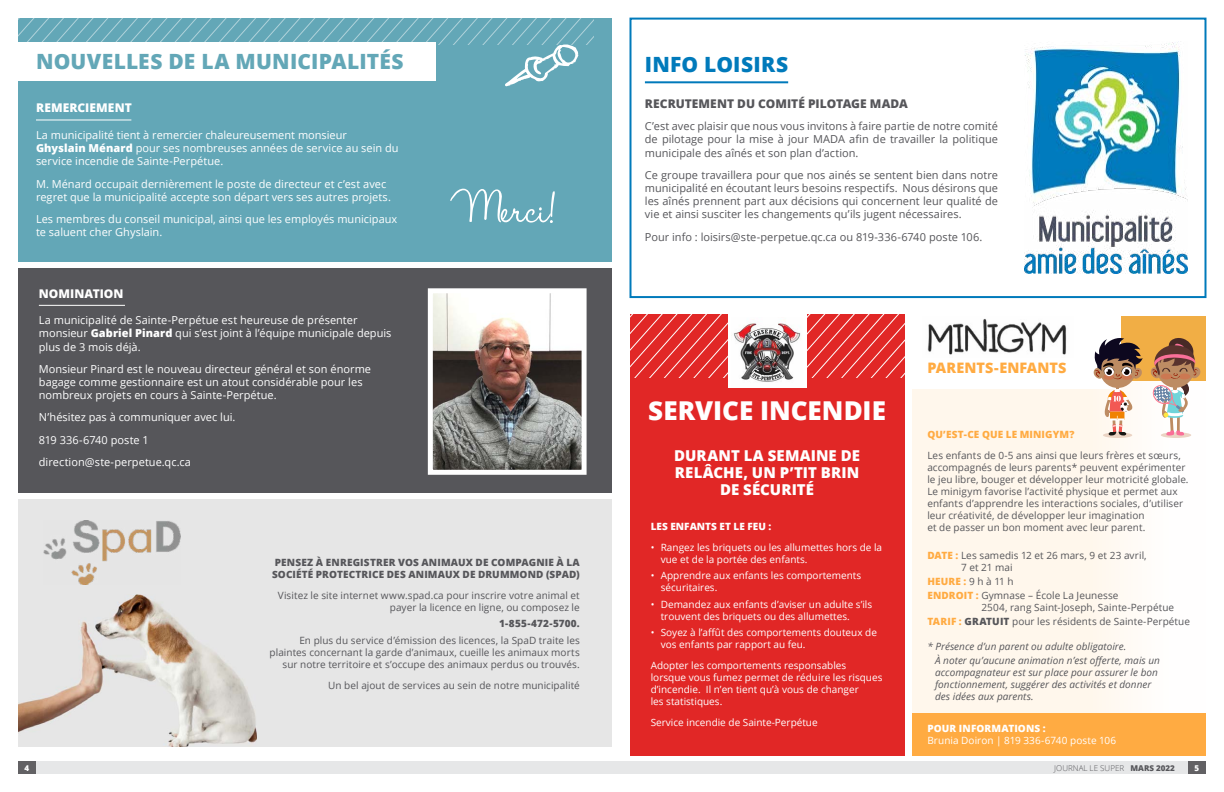
<style>
.page{position:relative;width:1224px;height:792px;background:#fff}
.page>*{position:absolute;margin:0;border:0;box-sizing:border-box;transform-origin:0 0}
.t1{font:52px "Halo Handletter";letter-spacing:.005em;color:#fff}
.t2{font:800 26px "Open Sans";color:#fff}
.t3{font:800 21px "Open Sans";letter-spacing:.01em;color:#63a7b7}
.t4{font:800 21px "Open Sans";letter-spacing:.01em;color:#007abb}
.t5{font:800 15px/17px "Open Sans";letter-spacing:.005em;color:#fff;text-align:center}
.t6{font:800 14.4px "Open Sans";letter-spacing:.01em;color:#ffab42}
.t7{font:800 12px "Open Sans";color:#56565a}
.t8{font:800 12px "Open Sans";letter-spacing:.005em;color:#fff}
.t9{font:11px/13.2px "Open Sans";color:#fff}
.t10{font:11px/13.2px "Open Sans";color:#56565a;text-align:justify}
.t11{font:10px/12px "Open Sans";letter-spacing:.005em;color:#56565a}
.t12{font:10px/12px "Open Sans";color:#fff}
.t13{font:italic 10px/12px "Open Sans";letter-spacing:.005em;color:#56565a}
.t14{font:800 10px/12px "Open Sans";letter-spacing:.015em;color:#56565a}
.t15{font:800 10px "Open Sans";letter-spacing:.005em;color:#fff}
.t16{font:800 10px "Open Sans";letter-spacing:.015em;color:#ffab42}
.t17{font:300 8px "Open Sans";color:#56565a}
.t18{font:800 8px "Open Sans";color:#fff}
.s1{font-weight:800}
.s2{font-weight:800;color:#ffab42}
</style>
<div class="page">
<div style="left:18px;top:18px;width:594px;height:243px;background:#63a7b7"></div>
<div style="left:18px;top:268px;width:594px;height:224px;background:#56565a"></div>
<div style="left:18px;top:500px;width:594px;height:247px;background:#e6e6e6"></div>
<img style="left:434px;top:294px;width:147px;height:175px">
<div style="left:428px;top:288px;width:159px;height:187px;border:5px solid #fff"></div>
<img style="left:18px;top:594px;width:238px;height:153px">
<img style="left:1024px;top:42px;width:164px;height:232px">
<div style="left:630px;top:315px;width:274px;height:441px;background:#e12726"></div>
<svg style="left:630px;top:298px;width:274px;height:79px"></svg>
<div style="left:728px;top:313px;width:78px;height:75px;background:#fff"></div>
<img style="left:734px;top:322px;width:67px;height:60px">
<img style="left:44px;top:521px;width:137px;height:64px">
<div style="left:630px;top:18px;width:576px;height:280px;border:2px solid #007abb"></div>
<div style="left:913px;top:377px;width:293px;height:379px;background:linear-gradient(to right,#fff5e7,#fffdfb)"></div>
<div style="left:913px;top:317px;width:293px;height:64px;background:#f1ae45"></div>
<div style="left:909px;top:315px;width:211px;height:74px;background:#fff"></div>
<img style="left:927px;top:318px;width:140px;height:37px">
<div style="left:1103px;top:432px;width:29px;height:6px;background:#ebd4c4;border-radius:50%"></div>
<div style="left:1100px;top:351px;width:36px;height:37px;background:#bd8c63;border-radius:50%"></div>
<div style="left:1121px;top:374px;width:11px;height:6px;background:#c67f58;border-radius:50%"></div>
<div style="left:1103px;top:374px;width:11px;height:6px;background:#cc7852;border-radius:50%"></div>
<svg style="left:1093px;top:336px;width:50px;height:43px"></svg>
<svg style="left:1104px;top:387px;width:28px;height:49px"></svg>
<div style="left:1161px;top:432px;width:30px;height:6px;background:#ebd4c4;border-radius:50%"></div>
<svg style="left:1150px;top:338px;width:51px;height:98px"></svg>
<div style="left:913px;top:713px;width:293px;height:43px;background:#ffab42"></div>
<hr style="left:39px;top:305px;width:86px;height:1px;background:#fff">
<hr style="left:645px;top:81px;width:143px;height:2px;background:#007abb">
<hr style="left:36px;top:119px;width:95px;height:1px;background:#fff">
<svg style="left:18px;top:18px;width:576px;height:69px"></svg>
<div style="left:18px;top:761px;width:18px;height:13px;background:#626164"></div>
<div style="left:1188px;top:761px;width:18px;height:13px;background:#626164"></div>
<div style="left:36px;top:761px;width:576px;height:13px;background:#e6e7e8"></div>
<div style="left:612px;top:761px;width:576px;height:13px;background:#e6e7e8"></div>
<h3 class="t3" style="left:36px;top:45px;width:369px">NOUVELLES DE LA MUNICIPALITÉS</h3>
<p class="t8" style="left:36px;top:99px;width:97px">REMERCIEMENT</p>
<p class="t9" style="left:36px;top:128px;width:364px">La municipalité tient à remercier chaleureusement monsieur<br><span class="s1">Ghyslain Ménard</span> pour ses nombreuses années de service au sein du service incendie de Sainte-Perpétue.</p>
<p class="t9" style="left:36px;top:177px;width:355px">M. Ménard occupait dernièrement le poste de directeur et c’est avec regret que la municipalité accepte son départ vers ses autres projets.</p>
<p class="t9" style="left:36px;top:212px;width:363px">Les membres du conseil municipal, ainsi que les employés municipaux te saluent cher Ghyslain.</p>
<p class="t8" style="left:39px;top:284px;width:86px">NOMINATION</p>
<p class="t9" style="left:39px;top:313px;width:354px">La municipalité de Sainte-Perpétue est heureuse de présenter monsieur <span class="s1">Gabriel Pinard</span> qui s’est joint à l’équipe municipale depuis plus de 3 mois déjà.</p>
<p class="t9" style="left:39px;top:362px;width:334px">Monsieur Pinard est le nouveau directeur général et son énorme bagage comme gestionnaire est un atout considérable pour les nombreux projets en cours à Sainte-Perpétue.</p>
<p class="t9" style="left:39px;top:406px;width:198px;line-height:22.2px">N’hésitez pas à communiquer avec lui.<br>819 336-6740 poste 1 direction@ste-perpetue.qc.ca</p>
<h1 class="t1" style="left:454px;top:181px;width:103px">Merci!</h1>
<p class="t14" style="left:272px;top:555px;width:309px">PENSEZ À ENREGISTRER VOS ANIMAUX DE COMPAGNIE À LA<br>SOCIÉTÉ PROTECTRICE DES ANIMAUX DE DRUMMOND (SPAD)</p>
<p class="t11" style="left:278px;top:589px;width:303px;text-align:right">Visitez le site internet www.spad.ca pour inscrire votre animal et payer la licence en ligne, ou composez le</p>
<p class="t14" style="left:499px;top:617px;width:82px">1-855-472-5700.</p>
<p class="t11" style="left:270px;top:634px;width:312px;text-align:right">En plus du service d’émission des licences, la SpaD traite les plaintes concernant la garde d’animaux, cueille les animaux morts sur notre territoire et s’occupe des animaux perdus ou trouvés.</p>
<p class="t11" style="left:328px;top:679px;width:253px">Un bel ajout de services au sein de notre municipalité</p>
<h3 class="t4" style="left:645px;top:48px;width:145px">INFO LOISIRS</h3>
<p class="t7" style="left:645px;top:94px;width:264px">RECRUTEMENT DU COMITÉ PILOTAGE MADA</p>
<p class="t10" style="left:645px;top:119px;width:355px">C’est avec plaisir que nous vous invitons à faire partie de notre comité de pilotage pour la mise à jour MADA afin de travailler la politique municipale des aînés et son plan d’action.</p>
<p class="t10" style="left:645px;top:168px;width:355px">Ce groupe travaillera pour que nos ainés se sentent bien dans notre municipalité en écoutant leurs besoins respectifs. Nous désirons que les aînés prennent part aux décisions qui concernent leur qualité de vie et ainsi susciter les changements qu’ils jugent nécessaires.</p>
<p class="t10" style="left:645px;top:230px;width:337px">Pour info : loisirs@ste-perpetue.qc.ca ou 819-336-6740 poste 106.</p>
<h2 class="t2" style="left:648px;top:390px;width:239px">SERVICE INCENDIE</h2>
<h3 class="t5" style="left:674px;top:447px;width:187px">DURANT LA SEMAINE DE<br>RELÂCHE, UN P’TIT BRIN<br>DE SÉCURITÉ</h3>
<p class="t15" style="left:651px;top:519px;width:122px">LES ENFANTS ET LE FEU :</p>
<p class="t12" style="left:661px;top:541px;width:223px;text-indent:-10px">• Rangez les briquets ou les allumettes hors de la vue et de la portée des enfants.</p>
<p class="t12" style="left:661px;top:569px;width:202px;text-indent:-10px">• Apprendre aux enfants les comportements sécuritaires.</p>
<p class="t12" style="left:661px;top:598px;width:213px;text-indent:-10px">• Demandez aux enfants d’aviser un adulte s’ils trouvent des briquets ou des allumettes.</p>
<p class="t12" style="left:661px;top:626px;width:218px;text-indent:-10px">• Soyez à l’affût des comportements douteux de vos enfants par rapport au feu.</p>
<p class="t12" style="left:651px;top:659px;width:233px">Adopter les comportements responsables lorsque vous fumez permet de réduire les risques d’incendie. Il n’en tient qu’à vous de changer<br>les statistiques.</p>
<p class="t12" style="left:651px;top:716px;width:168px">Service incendie de Sainte-Perpétue</p>
<h3 class="t6" style="left:927px;top:357px;width:141px">PARENTS-ENFANTS</h3>
<p class="t16" style="left:927px;top:426px;width:149px">QU’EST-CE QUE LE MINIGYM?</p>
<p class="t11" style="left:927px;top:449px;width:261px">Les enfants de 0-5 ans ainsi que leurs frères et sœurs, accompagnés de leurs parents* peuvent expérimenter le jeu libre, bouger et développer leur motricité globale.<br>Le minigym favorise l’activité physique et permet aux enfants d’apprendre les interactions sociales, d’utiliser leur créativité, de développer leur imagination<br>et de passer un bon moment avec leur parent.</p>
<p class="t11" style="left:961px;top:549px;width:187px;text-indent:-34px"><span class="s2">DATE :</span> Les samedis 12 et 26 mars, 9 et 23 avril,<br>7 et 21 mai</p>
<p class="t11" style="left:927px;top:574px;width:193px;line-height:14.2px"><span class="s2">HEURE :</span> 9 h à 11 h<br><span class="s2">ENDROIT :</span> Gymnase – École La Jeunesse</p>
<p class="t11" style="left:927px;top:600px;width:264px;line-height:14.2px;text-indent:54px">2504, rang Saint-Joseph, Sainte-Perpétue<br><span class="s2">TARIF :</span> <span class="s1">GRATUIT</span> pour les résidents de Sainte-Perpétue</p>
<p class="t13" style="left:935px;top:639px;width:226px;line-height:14.2px;text-indent:-8px">* Présence d’un parent ou adulte obligatoire.<br>À noter qu’aucune animation n’est offerte, mais un</p>
<p class="t13" style="left:935px;top:666px;width:224px">accompagnateur est sur place pour assurer le bon fonctionnement, suggérer des activités et donner des idées aux parents.</p>
<p class="t15" style="left:927px;top:721px;width:120px">POUR INFORMATIONS :</p>
<p class="t12" style="left:927px;top:735px;width:190px">Brunia Doiron | 819 336-6740 poste 106</p>
<p class="t18" style="left:25px;top:762px;width:6px">4</p>
<p class="t17" style="left:1054px;top:762px;width:122px">JOURNAL LE SUPER <span class="s1">MARS 2022</span></p>
<p class="t18" style="left:1195px;top:762px;width:6px">5</p>
</div>
